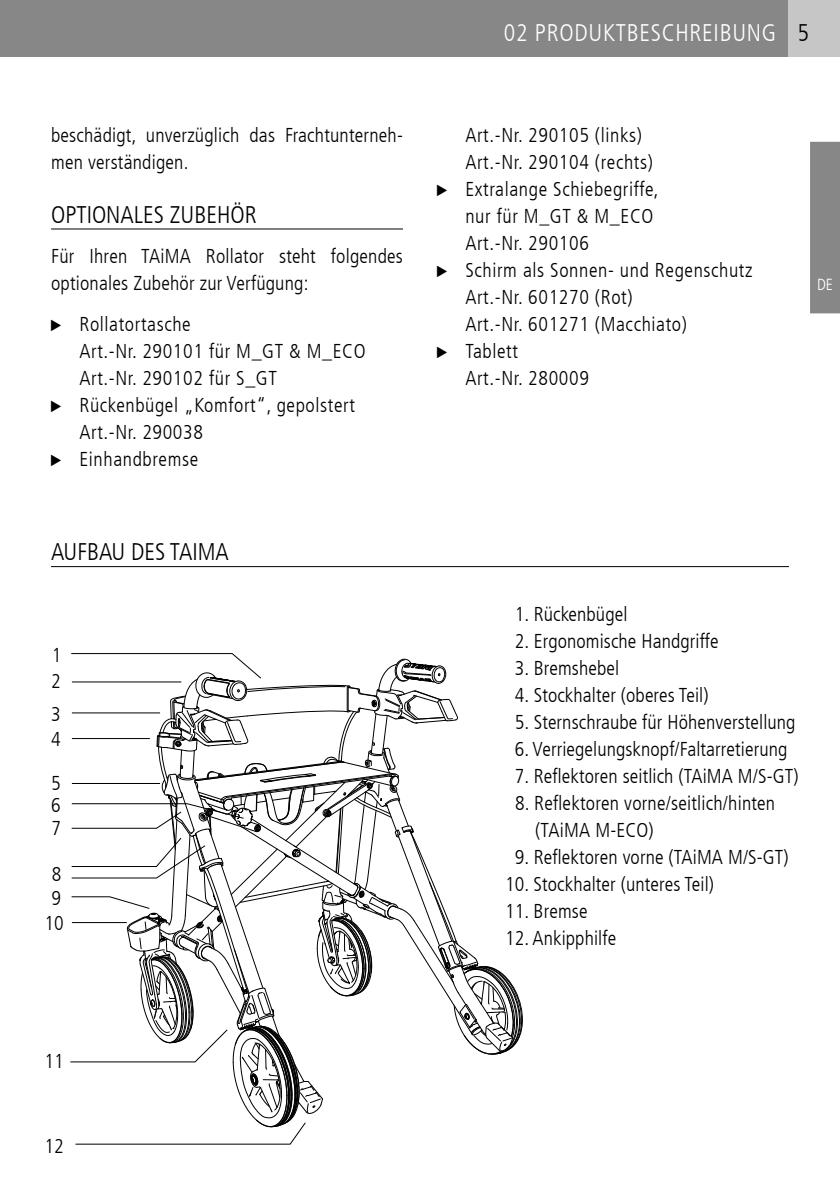
<style>
.page{position:relative;width:840px;height:1191px;background:#fff}
.page>*{position:absolute;margin:0;border:0;box-sizing:border-box;transform-origin:0 0}
.t1{font:300 condensed 24px "Frutiger LT";color:#000}
.t2{font:300 condensed 24px "Frutiger LT";letter-spacing:.03em;color:#fff}
.t3{font:300 condensed 20px/32.2px "Frutiger LT";letter-spacing:.01em;color:#000}
.t4{font:300 condensed 20px "Frutiger LT";letter-spacing:.03em;color:#000}
.t5{font:300 condensed 20px/27px "Frutiger LT";letter-spacing:.01em;color:#020203}
.t6{font:300 condensed 16px "Frutiger LT";color:#fff}
.s1{font-family:"Icons South St";font-weight:400;font-stretch:normal;font-size:10px}
</style>
<div class="page">
<div style="left:0;top:0;width:839px;height:57px;background:#878787"></div>
<div style="left:788px;top:0;width:51px;height:57px;background:#c6c6c6"></div>
<div style="left:810px;top:141px;width:29px;height:173px;background:#878787"></div>
<hr style="left:51px;top:228px;width:352px;height:1px;background:#000">
<hr style="left:51px;top:566px;width:737px;height:1px;background:#000">
<svg style="left:70px;top:653px;width:452px;height:492px"></svg>
<p class="t5" style="left:51px;top:122px;width:353px">beschädigt, unverzüglich das Frachtunterneh&shy;men verständigen.</p>
<p class="t1" style="left:51px;top:201px;width:207px">OPTIONALES ZUBEHÖR</p>
<p class="t5" style="left:51px;top:243px;width:353px">Für Ihren TAiMA Rollator steht folgendes optionales Zubehör zur Verfügung:</p>
<p class="t4" style="left:51px;top:312px;width:141px"><span class="s1">C</span> Rollatortasche</p>
<p class="t4" style="left:79px;top:339px;width:287px">Art.-Nr. 290101 für M_GT &amp; M_ECO</p>
<p class="t4" style="left:79px;top:366px;width:199px">Art.-Nr. 290102 für S_GT</p>
<p class="t4" style="left:51px;top:393px;width:305px"><span class="s1">C</span> Rückenbügel „Komfort“, gepolstert</p>
<p class="t4" style="left:79px;top:420px;width:125px">Art.-Nr. 290038</p>
<p class="t4" style="left:51px;top:447px;width:149px"><span class="s1">C</span> Einhandbremse</p>
<p class="t1" style="left:51px;top:538px;width:179px">AUFBAU DES TAIMA</p>
<p class="t3" style="left:52px;top:639px;width:11px">1</p>
<p class="t3" style="left:51px;top:665px;width:11px">2<br>3</p>
<p class="t3" style="left:51px;top:723px;width:11px">4</p>
<p class="t3" style="left:51px;top:773px;width:11px;line-height:21.6px">5<br>6</p>
<p class="t3" style="left:52px;top:812px;width:11px">7</p>
<p class="t3" style="left:52px;top:858px;width:11px">8</p>
<p class="t3" style="left:44px;top:907px;width:21px">10</p>
<p class="t3" style="left:51px;top:882px;width:11px">9</p>
<p class="t2" style="left:503px;top:19px;width:273px">02 PRODUKTBESCHREIBUNG</p>
<p class="t1" style="left:797px;top:19px;width:13px">5</p>
<p class="t4" style="left:465px;top:123px;width:178px">Art.-Nr. 290105 (links)</p>
<p class="t4" style="left:465px;top:150px;width:189px">Art.-Nr. 290104 (rechts)</p>
<p class="t4" style="left:437px;top:177px;width:223px"><span class="s1">C</span> Extralange Schiebegriffe,</p>
<p class="t4" style="left:465px;top:204px;width:189px">nur für M_GT &amp; M_ECO</p>
<p class="t4" style="left:465px;top:231px;width:125px">Art.-Nr. 290106</p>
<p class="t4" style="left:437px;top:258px;width:317px"><span class="s1">C</span> Schirm als Sonnen- und Regenschutz</p>
<p class="t4" style="left:465px;top:285px;width:169px">Art.-Nr. 601270 (Rot)</p>
<p class="t4" style="left:465px;top:312px;width:223px">Art.-Nr. 601271 (Macchiato)</p>
<p class="t4" style="left:437px;top:339px;width:82px"><span class="s1">C</span> Tablett</p>
<p class="t4" style="left:465px;top:366px;width:125px">Art.-Nr. 280009</p>
<p class="t6" style="left:816px;top:276px;width:17px">DE</p>
<p class="t3" style="left:514px;top:598px;width:114px">1. Rückenbügel</p>
<p class="t3" style="left:514px;top:625px;width:205px">2. Ergonomische Handgriffe</p>
<p class="t3" style="left:514px;top:652px;width:106px">3. Bremshebel</p>
<p class="t3" style="left:514px;top:679px;width:195px">4. Stockhalter (oberes Teil)</p>
<p class="t3" style="left:514px;top:706px;width:282px">5. Sternschraube für Höhenverstellung</p>
<p class="t3" style="left:514px;top:733px;width:274px">6. Verriegelungsknopf/Faltarretierung</p>
<p class="t3" style="left:514px;top:760px;width:285px">7. Reflektoren seitlich (TAiMA M/S-GT)</p>
<p class="t3" style="left:535px;top:790px;width:241px;line-height:27px;text-indent:-20px">8. Reflektoren vorne/seitlich/hinten (TAiMA M-ECO)</p>
<p class="t3" style="left:514px;top:841px;width:275px">9. Reflektoren vorne (TAiMA M/S-GT)</p>
<p class="t3" style="left:505px;top:868px;width:210px">10. Stockhalter (unteres Teil)</p>
<p class="t3" style="left:505px;top:895px;width:84px">11. Bremse</p>
<p class="t3" style="left:505px;top:922px;width:112px">12. Ankipphilfe</p>
<p class="t3" style="left:44px;top:1045px;width:21px">11</p>
<p class="t3" style="left:44px;top:1130px;width:21px">12</p>
</div>
